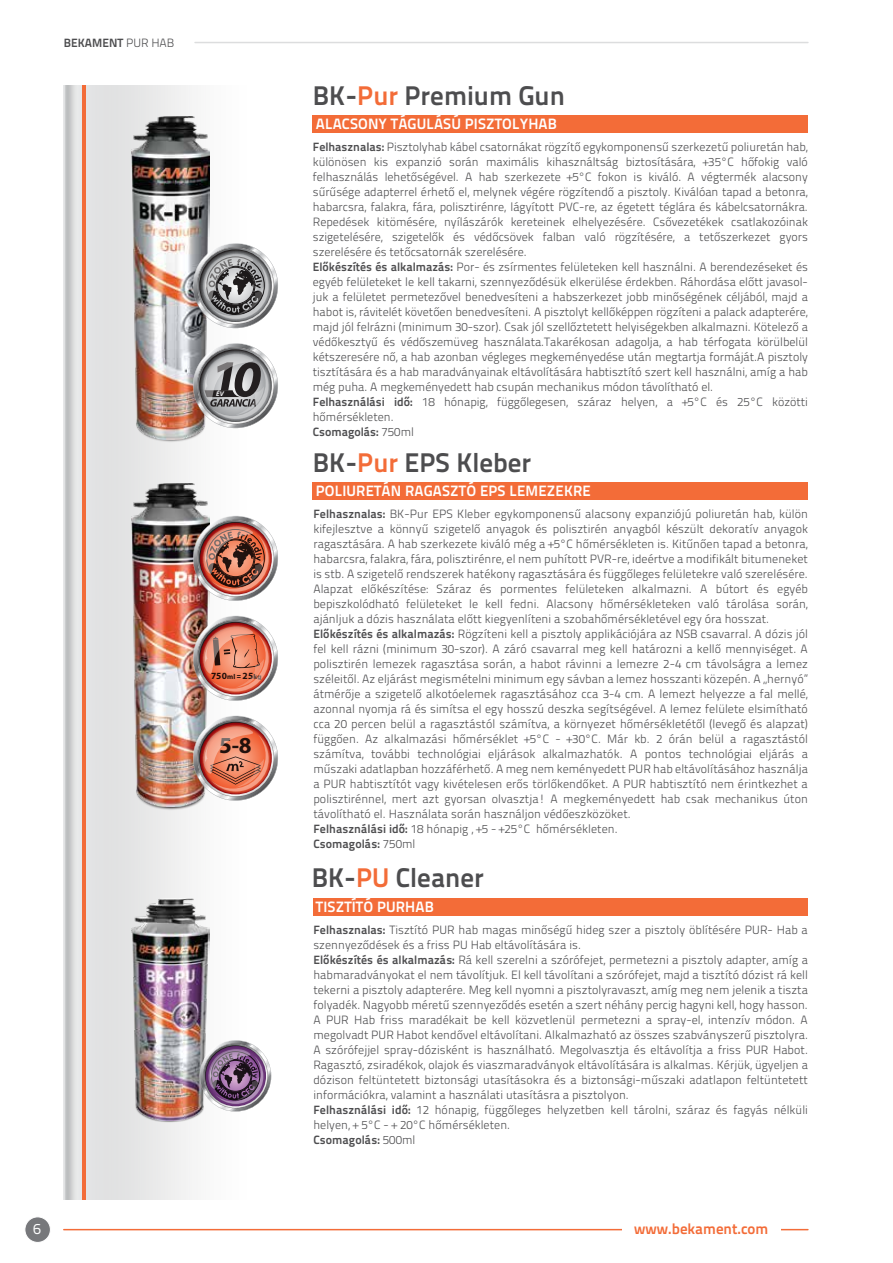
<style>
.page{position:relative;width:893px;height:1263px;background:#fff}
.page>*{position:absolute;margin:0;border:0;box-sizing:border-box;transform-origin:0 0}
.t1{font:700 27px "Titillium Text 22 L";color:#4d4d4f}
.t2{font:700 22.95px "Myriad Pro";color:#231f20}
.t3{font:700 15px "Titillium Text 22 L";letter-spacing:.01em;color:#fff}
.t4{font:700 15px "Titillium Text 22 L";color:#f36c38}
.t5{font:15px "Titillium Text 22 L";color:#fff}
.t6{font:300 12px/15px "Titillium Text 22 L";letter-spacing:.005em;color:#4d4d4f}
.t7{font:700 12px "Titillium Text 22 L";color:#4d4d4f}
.t8{font:700 9.45px "Myriad Pro";color:#231f20}
.t9{font:italic 700 6.75px "Myriad Pro";color:#f1f1f2}
.s1{font-weight:300}
.s2{font-size:7.05px}
.s3{color:#f36c38}
.s4{font-weight:700}
</style>
<div class="page">
<div style="left:64px;top:85px;width:213px;height:1114px;background:linear-gradient(to right,#dadbdc,#fff)"></div>
<div style="left:313px;top:115px;width:495px;height:17px;background:#f36c38"></div>
<hr style="left:82px;top:85px;width:4px;height:1114px;background:#f36c38">
<svg style="left:64px;top:85px;width:14px;height:1114px;background:#d2d3d4"></svg>
<div style="left:313px;top:482px;width:495px;height:17px;background:#f36c38"></div>
<div style="left:313px;top:898px;width:495px;height:17px;background:#f36c38"></div>
<img style="left:135px;top:439px;width:70px;height:4px">
<img style="left:132px;top:116px;width:77px;height:323px">
<svg style="left:193px;top:343px;width:85px;height:85px"></svg>
<svg style="left:193px;top:243px;width:85px;height:85px"></svg>
<img style="left:135px;top:807px;width:70px;height:3px">
<img style="left:132px;top:484px;width:77px;height:323px">
<img style="left:193px;top:616px;width:85px;height:85px">
<img style="left:193px;top:516px;width:85px;height:85px">
<img style="left:193px;top:716px;width:85px;height:85px">
<img style="left:135px;top:1120px;width:69px;height:3px">
<img style="left:131px;top:898px;width:78px;height:222px">
<svg style="left:200px;top:1040px;width:71px;height:71px"></svg>
<div style="left:25px;top:1217px;width:25px;height:25px;background:#77787b;border-radius:50%"></div>
<div style="left:25px;top:1216px;width:26px;height:27px;border:1px solid #fff;border-radius:50%"></div>
<hr style="left:195px;top:42px;width:613px;height:1px;background:#dcddde">
<hr style="left:64px;top:1229px;width:744px;height:1px;background:#f36c38">
<div style="left:622px;top:1218px;width:159px;height:23px;background:#fff"></div>
<p class="t7" style="left:64px;top:33px;width:112px">BEKAMENT <span class="s1">PUR HAB</span></p>
<p class="t9" style="left:216px;top:389px;width:9px">ÉV</p>
<p class="t8" style="left:211px;top:669px;width:52px">750<span class="s2">ml</span> = 25<span class="s2">kg</span></p>
<h2 class="t2" style="left:219px;top:730px;width:34px">5-8</h2>
<p class="t5" style="left:33px;top:1218px;width:9px">6</p>
<h1 class="t1" style="left:313px;top:75px;width:254px">BK-<span class="s3">Pur</span> Premium Gun</h1>
<p class="t3" style="left:316px;top:112px;width:243px">ALACSONY TÁGULÁSÚ PISZTOLYHAB</p>
<p class="t6" style="left:313px;top:139px;width:497px"><span class="s4">Felhasznalas:</span> Pisztolyhab kábel csatornákat rögzítő egykomponensű szerkezetű poliuretán hab, különösen kis expanzió során maximális kihasználtság biztosítására, +35°C hőfokig való felhasználás lehetőségével. A hab szerkezete +5°C fokon is kiváló. A végtermék alacsony sűrűsége adapterrel érhető el, melynek végére rögzítendő a pisztoly. Kiválóan tapad a betonra, habarcsra, falakra, fára, polisztirénre, lágyított PVC-re, az égetett téglára és kábelcsatornákra.<br>Repedések kitömésére, nyílászárók kereteinek elhelyezésére. Csővezetékek csatlakozóinak szigetelésére, szigetelők és védőcsövek falban való rögzítésére, a tetőszerkezet gyors szerelésére és tetőcsatornák szerelésére.<br><span class="s4">Előkészítés és alkalmazás:</span> Por- és zsírmentes felületeken kell használni. A berendezéseket és egyéb felületeket le kell takarni, szennyeződésük elkerülése érdekben. Ráhordása előtt javasol&shy;juk a felületet permetezővel benedvesíteni a habszerkezet jobb minőségének céljából, majd a habot is, rávitelét követően benedvesíteni. A pisztolyt kellőképpen rögzíteni a palack adapterére, majd jól felrázni (minimum 30-szor). Csak jól szellőztetett helyiségekben alkalmazni. Kötelező a védőkesztyű és védőszemüveg használata.Takarékosan adagolja, a hab térfogata körülbelül kétszeresére nő, a hab azonban végleges megkeményedése után megtartja formáját.A pisztoly tisztítására és a hab maradványainak eltávolítására habtisztító szert kell használni, amíg a hab még puha. A megkeményedett hab csupán mechanikus módon távolítható el.<br><span class="s4">Felhasználási idő:</span> 18 hónapig, függőlegesen, száraz helyen, a +5°C és 25°C közötti hőmérsékleten.<br><span class="s4">Csomagolás:</span> 750ml</p>
<h1 class="t1" style="left:313px;top:441px;width:220px">BK-<span class="s3">Pur</span> EPS Kleber</h1>
<p class="t3" style="left:316px;top:479px;width:277px">POLIURETÁN RAGASZTÓ EPS LEMEZEKRE</p>
<p class="t6" style="left:313px;top:506px;width:496px"><span class="s4">Felhasznalas:</span> BK-Pur EPS Kleber egykomponensű alacsony expanziójú poliuretán hab, külön kifejlesztve a könnyű szigetelő anyagok és polisztirén anyagból készült dekoratív anyagok ragasztására. A hab szerkezete kiváló még a +5°C hőmérsékleten is. Kitűnően tapad a betonra, habarcsra, falakra, fára, polisztirénre, el nem puhított PVR-re, ideértve a modifikált bitumeneket is stb. A szigetelő rendszerek hatékony ragasztására és függőleges felületekre való szerelésére.<br>Alapzat előkészítése: Száraz és pormentes felületeken alkalmazni. A bútort és egyéb bepiszkolódható felületeket le kell fedni. Alacsony hőmérsékleteken való tárolása során, ajánljuk a dózis használata előtt kiegyenlíteni a szobahőmérsékletével egy óra hosszat.<br><span class="s4">Előkészítés és alkalmazás:</span> Rögzíteni kell a pisztoly applikációjára az NSB csavarral. A dózis jól fel kell rázni (minimum 30-szor). A záró csavarral meg kell határozni a kellő mennyiséget. A polisztirén lemezek ragasztása során, a habot rávinni a lemezre 2-4 cm távolságra a lemez széleitől. Az eljárást megismételni minimum egy sávban a lemez hosszanti közepén. A „hernyó” átmérője a szigetelő alkotóelemek ragasztásához cca 3-4 cm. A lemezt helyezze a fal mellé, azonnal nyomja rá és simítsa el egy hosszú deszka segítségével. A lemez felülete elsimítható cca 20 percen belül a ragasztástól számítva, a környezet hőmérsékletétől (levegő és alapzat) függően. Az alkalmazási hőmérséklet +5°C - +30°C. Már kb. 2 órán belül a ragasztástól számítva, további technológiai eljárások alkalmazhatók. A pontos technológiai eljárás a műszaki adatlapban hozzáférhető. A meg nem keményedett PUR hab eltávolításához használja a PUR habtisztítót vagy kivételesen erős törlőkendőket. A PUR habtisztító nem érintkezhet a polisztirénnel, mert azt gyorsan olvasztja! A megkeményedett hab csak mechanikus úton távolítható el. Használata során használjon védőeszközöket.<br><span class="s4">Felhasználási idő:</span> 18 hónapig , +5 - +25°C hőmérsékleten.<br><span class="s4">Csomagolás:</span> 750ml</p>
<h1 class="t1" style="left:312px;top:857px;width:173px">BK-<span class="s3">PU</span> Cleaner</h1>
<p class="t3" style="left:316px;top:895px;width:119px">TISZTÍTÓ PURHAB</p>
<p class="t6" style="left:313px;top:922px;width:496px"><span class="s4">Felhasznalas:</span> Tisztító PUR hab magas minőségű hideg szer a pisztoly öblítésére PUR- Hab a szennyeződések és a friss PU Hab eltávolítására is.<br><span class="s4">Előkészítés és alkalmazás:</span> Rá kell szerelni a szórófejet, permetezni a pisztoly adapter, amíg a habmaradványokat el nem távolítjuk. El kell távolítani a szórófejet, majd a tisztító dózist rá kell tekerni a pisztoly adapterére. Meg kell nyomni a pisztolyravaszt, amíg meg nem jelenik a tiszta folyadék. Nagyobb méretű szennyeződés esetén a szert néhány percig hagyni kell, hogy hasson.<br>A PUR Hab friss maradékait be kell közvetlenül permetezni a spray-el, intenzív módon. A megolvadt PUR Habot kendővel eltávolítani. Alkalmazható az összes szabványszerű pisztolyra.<br>A szórófejjel spray-dózisként is használható. Megolvasztja és eltávolítja a friss PUR Habot.<br>Ragasztó, zsiradékok, olajok és viaszmaradványok eltávolítására is alkalmas. Kérjük, ügyeljen a dózison feltüntetett biztonsági utasításokra és a biztonsági-műszaki adatlapon feltüntetett információkra, valamint a használati utasításra a pisztolyon.<br><span class="s4">Felhasználási idő:</span> 12 hónapig, függőleges helyzetben kell tárolni, száraz és fagyás nélküli helyen, + 5°C - + 20°C hőmérsékleten.<br><span class="s4">Csomagolás:</span> 500ml</p>
<p class="t4" style="left:634px;top:1217px;width:136px">www.bekament.com</p>
</div>
